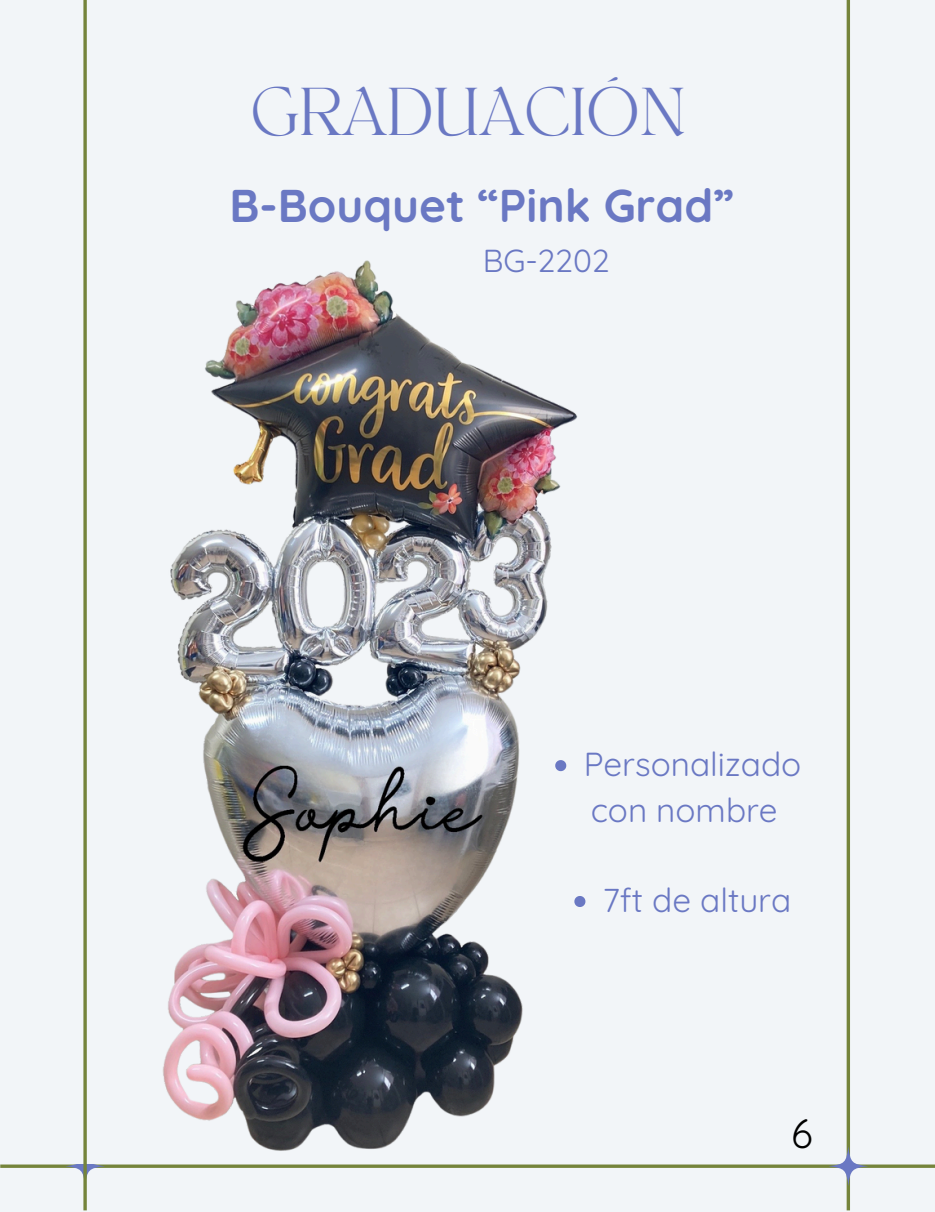
<style>
.page{position:relative;width:935px;height:1212px;background:#f2f5f8}
.page>*{position:absolute;margin:0;border:0;box-sizing:border-box;transform-origin:0 0}
.t1{font:47.25px "TANAEGEAN";color:#6a78c3}
.t2{font:700 45.9px "Quicksand";color:#6a78c3}
.t3{font:40.05px "Quicksand";color:#000}
.t4{font:33.3px "Quicksand";color:#6a78c3}
.t5{font:31.8px "Quicksand";color:#6a78c3}
</style>
<div class="page">
<svg style="left:0;top:1164px;width:935px;height:4px"></svg>
<hr style="left:847px;top:0;width:3px;height:1210px;background:#75843b">
<svg style="left:828px;top:1146px;width:40px;height:39px"></svg>
<svg style="left:65px;top:1164px;width:40px;height:11px"></svg>
<img style="left:162px;top:260px;width:424px;height:891px">
<svg style="left:83px;top:0;width:4px;height:1210px"></svg>
<svg style="left:555px;top:760px;width:11px;height:11px"></svg>
<svg style="left:574px;top:896px;width:11px;height:11px"></svg>
<p class="t1" style="left:250px;top:85px;width:437px">GRADUACIÓN</p>
<h2 class="t2" style="left:229px;top:176px;width:506px">B-Bouquet “Pink Grad”</h2>
<p class="t5" style="left:483px;top:240px;width:128px">BG-2202</p>
<h3 class="t4" style="left:584px;top:743px;width:219px">Personalizado</h3>
<p class="t4" style="left:591px;top:789px;width:189px">con nombre</p>
<p class="t4" style="left:603px;top:878px;width:190px">7ft de altura</p>
<p class="t3" style="left:791px;top:1107px;width:23px">6</p>
</div>
